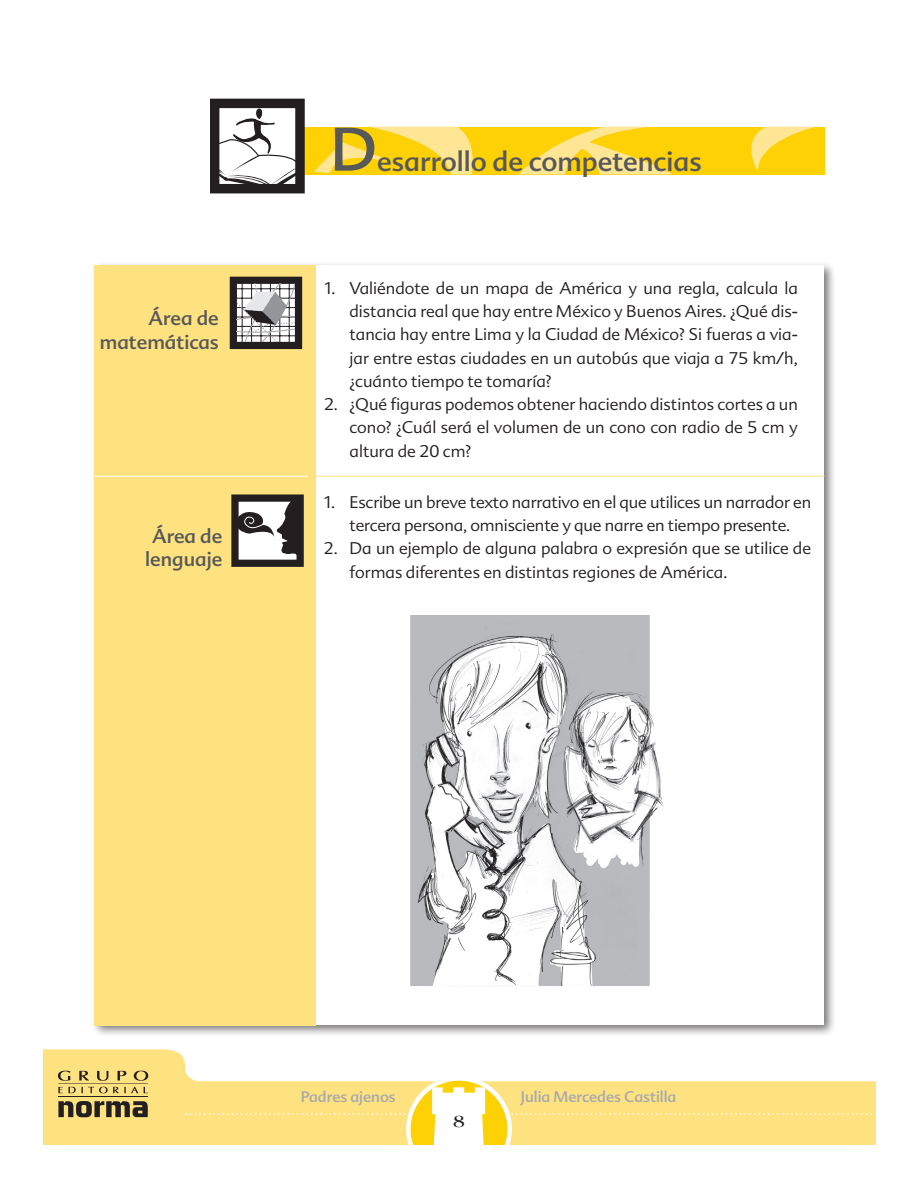
<style>
.page{position:relative;width:918px;height:1188px;background:#fff}
.page>*{position:absolute;margin:0;border:0;box-sizing:border-box;transform-origin:0 0}
.titulo_1{font:60px "Advert";color:#57585a}
.titulo_1-2{font:27px "Advert";color:#57585a}
.titulo_2{font:19.5px/23.4px "Advert";color:#57585a;text-align:right}
.t1{font:700 18px "Americana Std";color:#231f20}
.Num1{font:300 16.5px/23.2px "Advert";color:#231f20;text-align:justify}
.t2{font:15px "Advert";color:#a8a9ad}
</style>
<div class="page">
<svg style="left:43px;top:1049px;width:833px;height:96px"></svg>
<svg style="left:408px;top:1078px;width:102px;height:102px"></svg>
<svg style="left:186px;top:1087px;width:690px;height:93px"></svg>
<hr style="left:58px;top:1083px;width:90px;height:1px;background:#231f20">
<hr style="left:58px;top:1096px;width:90px;height:1px;background:#231f20">
<svg style="left:58px;top:1101px;width:90px;height:16px"></svg>
<svg style="left:58px;top:1071px;width:90px;height:10px"></svg>
<svg style="left:58px;top:1087px;width:90px;height:6px"></svg>
<div style="left:92px;top:261px;width:744px;height:777px;background:#231f20;opacity:.6"></div>
<div style="left:96px;top:265px;width:728px;height:760px;background:#fff"></div>
<div style="left:95px;top:265px;width:221px;height:760px;background:#ffe280"></div>
<svg style="left:311px;top:127px;width:513px;height:48px"></svg>
<svg style="left:210px;top:99px;width:95px;height:94px"></svg>
<svg style="left:230px;top:277px;width:72px;height:72px"></svg>
<svg style="left:231px;top:494px;width:73px;height:73px"></svg>
<hr style="left:308px;top:476px;width:516px;height:1px;background:#ffe280">
<hr style="left:95px;top:476px;width:213px;height:1px;background:#fff">
<img style="left:410px;top:616px;width:253px;height:370px">
<p class="titulo_2" style="left:100px;top:307px;width:120px">Área de matemáticas</p>
<p class="titulo_2" style="left:152px;top:524px;width:72px">Área de</p>
<p class="titulo_2" style="left:145px;top:547px;width:78px">lenguaje</p>
<p class="titulo_1" style="left:330px;top:114px;width:48px">D</p>
<p class="titulo_1-2" style="left:377px;top:145px;width:326px">esarrollo de competencias</p>
<p class="Num1" style="left:350px;top:277px;width:450px;text-indent:-26px">1. Valiéndote de un mapa de América y una regla, calcula la distancia real que hay entre México y Buenos Aires. ¿Qué dis&shy;tancia hay entre Lima y la Ciudad de México? Si fueras a via&shy;jar entre estas ciudades en un autobús que viaja a 75 km/h, ¿cuánto tiempo te tomaría?</p>
<p class="Num1" style="left:350px;top:393px;width:450px;text-indent:-26px">2. ¿Qué figuras podemos obtener haciendo distintos cortes a un cono? ¿Cuál será el volumen de un cono con radio de 5 cm y altura de 20 cm?</p>
<p class="Num1" style="left:324px;top:491px;width:489px;text-align:center">1. Escribe un breve texto narrativo en el que utilices un narrador en tercera persona, omnisciente y que narre en tiempo presente.</p>
<p class="Num1" style="left:349px;top:537px;width:463px;text-indent:-26px">2. Da un ejemplo de alguna palabra o expresión que se utilice de formas diferentes en distintas regiones de América.</p>
<p class="t2" style="left:301px;top:1088px;width:97px">Padres ajenos</p>
<p class="t2" style="left:521px;top:1088px;width:157px">Julia Mercedes Castilla</p>
<p class="t1" style="left:453px;top:1111px;width:13px">8</p>
</div>
